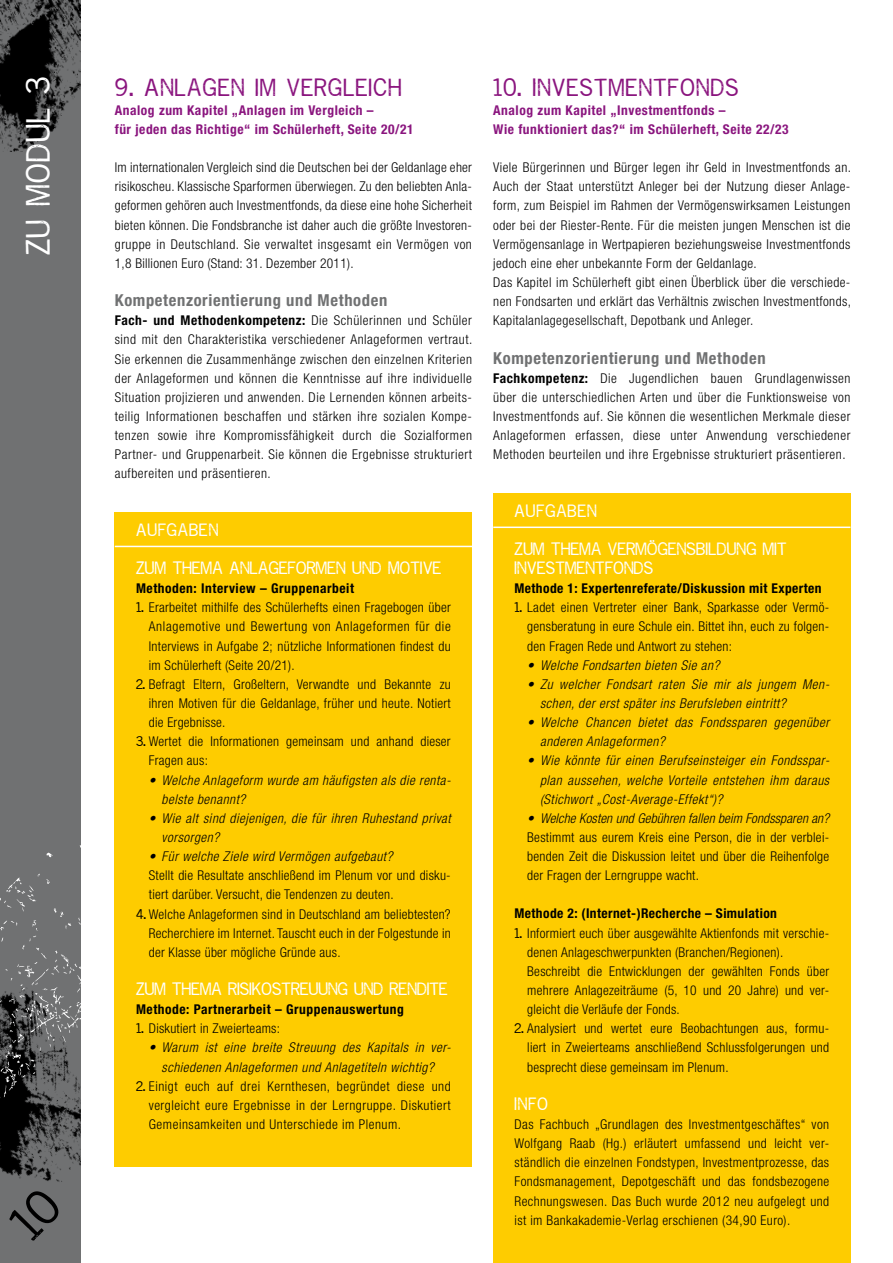
<style>
.page{position:relative;width:893px;height:1263px;background:#fff}
.page>*{position:absolute;margin:0;border:0;box-sizing:border-box;transform-origin:0 0}
.t1{font:25.5px "Reprise Stamp";letter-spacing:.06em;color:#fff}
.t2{font:18.75px "Reprise Stamp";letter-spacing:.08em;color:#8a157e}
.t3{font:700 condensed 16.5px "Helvetica Neue LT Std";letter-spacing:.04em;color:#707172}
.t4{font:300 condensed 13.5px/19.2px "Helvetica Neue LT Std";letter-spacing:.02em;color:#000;text-align:justify}
.t5{font:italic 300 condensed 13.5px/19.2px "Helvetica Neue LT Std";letter-spacing:.04em;color:#000}
.t6{font:700 condensed 13.5px "Helvetica Neue LT Std";letter-spacing:.03em;color:#000}
.t7{font:700 condensed 13.5px/19.2px "Helvetica Neue LT Std";letter-spacing:.04em;color:#8a157e}
.t8{font:13.5px/19.2px "Reprise Stamp";letter-spacing:.03em;color:#fff}
.t9{font:italic 300 condensed 13.5px "Helvetica Neue LT Std";letter-spacing:.01em;color:#000}
.t10{font:13.5px "Reprise Stamp";letter-spacing:.08em;color:#fff}
.s1{font-weight:700}
.s2{font-family:"Reprise Stamp";font-weight:400;font-stretch:normal;font-size:10.5px}
</style>
<div class="page">
<div style="left:0;top:0;width:81px;height:1263px;background:#707172"></div>
<img style="left:0;top:1098px;width:81px;height:84px">
<svg style="left:0;top:873px;width:81px;height:225px"></svg>
<svg style="left:46px;top:853px;width:7px;height:5px"></svg>
<img style="left:0;top:0;width:81px;height:151px">
<div style="left:115px;top:512px;width:357px;height:655px;background:#fecc00"></div>
<hr style="left:115px;top:546px;width:357px;height:1px;background:#fff">
<div style="left:493px;top:493px;width:357px;height:770px;background:#fecc00"></div>
<hr style="left:493px;top:526px;width:357px;height:2px;background:#fff">
<h1 class="t1" style="left:19px;top:255px;width:180px;rotate:-90deg">ZU MODUL 3</h1>
<h2 class="t2" style="left:115px;top:73px;width:288px">9. ANLAGEN IM VERGLEICH</h2>
<p class="t7" style="left:115px;top:100px;width:300px">Analog zum Kapitel „Anlagen im Vergleich –<br>für jeden das Richtige“ im Schülerheft, Seite 20/21</p>
<p class="t4" style="left:115px;top:158px;width:359px">Im internationalen Vergleich sind die Deutschen bei der Geldanlage eher risikoscheu. Klassische Sparformen überwiegen. Zu den beliebten Anla&shy;geformen gehören auch Investmentfonds, da diese eine hohe Sicherheit bieten können. Die Fondsbranche ist daher auch die größte Investoren&shy;gruppe in Deutschland. Sie verwaltet insgesamt ein Vermögen von 1,8 Billionen Euro (Stand: 31. Dezember 2011).</p>
<p class="t3" style="left:115px;top:290px;width:274px">Kompetenzorientierung und Methoden</p>
<p class="t4" style="left:115px;top:311px;width:359px"><span class="s1">Fach- und Methodenkompetenz:</span> Die Schülerinnen und Schüler sind mit den Charakteristika verschiedener Anlageformen vertraut.<br>Sie erkennen die Zusammenhänge zwischen den einzelnen Kriterien der Anlageformen und können die Kenntnisse auf ihre individuelle Situation projizieren und anwenden. Die Lernenden können arbeits&shy;teilig Informationen beschaffen und stärken ihre sozialen Kompe&shy;tenzen sowie ihre Kompromissfähigkeit durch die Sozialformen Partner- und Gruppenarbeit. Sie können die Ergebnisse strukturiert aufbereiten und präsentieren.</p>
<p class="t10" style="left:136px;top:520px;width:84px">AUFGABEN</p>
<p class="t8" style="left:136px;top:558px;width:307px">ZUM THEMA ANLAGEFORMEN UND MOTIVE</p>
<p class="t6" style="left:136px;top:580px;width:219px">Methoden: Interview – Gruppenarbeit</p>
<p class="t4" style="left:149px;top:598px;width:303px;text-indent:-13px"><span class="s2">1.</span> Erarbeitet mithilfe des Schülerhefts einen Fragebogen über Anlagemotive und Bewertung von Anlageformen für die Interviews in Aufgabe 2; nützliche Informationen findest du im Schülerheft (Seite 20/21).</p>
<p class="t4" style="left:149px;top:674px;width:303px;text-indent:-13px"><span class="s2">2.</span> Befragt Eltern, Großeltern, Verwandte und Bekannte zu ihren Motiven für die Geldanlage, früher und heute. Notiert die Ergebnisse.</p>
<p class="t4" style="left:149px;top:732px;width:303px;text-indent:-13px"><span class="s2">3.</span> Wertet die Informationen gemeinsam und anhand dieser<br>Fragen aus:</p>
<p class="t5" style="left:162px;top:770px;width:291px;text-indent:-13px">• Welche Anlageform wurde am häufigsten als die renta&shy;belste benannt?</p>
<p class="t5" style="left:162px;top:809px;width:291px;text-indent:-13px">• Wie alt sind diejenigen, die für ihren Ruhestand privat vorsorgen?</p>
<p class="t5" style="left:149px;top:847px;width:245px">• Für welche Ziele wird Vermögen aufgebaut?</p>
<p class="t4" style="left:149px;top:866px;width:303px">Stellt die Resultate anschließend im Plenum vor und disku&shy;tiert darüber. Versucht, die Tendenzen zu deuten.</p>
<p class="t4" style="left:149px;top:904px;width:303px;text-indent:-13px"><span class="s2">4.</span> Welche Anlageformen sind in Deutschland am beliebtesten?<br>Recherchiere im Internet. Tauscht euch in der Folgestunde in der Klasse über mögliche Gründe aus.</p>
<p class="t8" style="left:136px;top:979px;width:313px">ZUM THEMA RISIKOSTREUUNG UND RENDITE</p>
<p class="t6" style="left:136px;top:1001px;width:269px">Methode: Partnerarbeit – Gruppenauswertung</p>
<p class="t4" style="left:136px;top:1019px;width:145px"><span class="s2">1.</span> Diskutiert in Zweierteams:</p>
<p class="t5" style="left:149px;top:1038px;width:303px;text-align:center">• Warum ist eine breite Streuung des Kapitals in ver&shy;schiedenen Anlageformen und Anlagetiteln wichtig?</p>
<p class="t4" style="left:149px;top:1076px;width:303px;text-indent:-13px"><span class="s2">2.</span> Einigt euch auf drei Kernthesen, begründet diese und vergleicht eure Ergebnisse in der Lerngruppe. Diskutiert Gemeinsamkeiten und Unterschiede im Plenum.</p>
<h2 class="t2" style="left:493px;top:73px;width:247px">10. INVESTMENTFONDS</h2>
<p class="t7" style="left:493px;top:100px;width:297px">Analog zum Kapitel „Investmentfonds –<br>Wie funktioniert das?“ im Schülerheft, Seite 22/23</p>
<p class="t4" style="left:493px;top:158px;width:359px;text-align:left">Viele Bürgerinnen und Bürger legen ihr Geld in Investmentfonds an.<br>Auch der Staat unterstützt Anleger bei der Nutzung dieser Anlage&shy;form, zum Beispiel im Rahmen der Vermögenswirksamen Leistungen oder bei der Riester-Rente. Für die meisten jungen Menschen ist die Vermögensanlage in Wertpapieren beziehungsweise Investmentfonds jedoch eine eher unbekannte Form der Geldanlage.<br>Das Kapitel im Schülerheft gibt einen Überblick über die verschiede&shy;nen Fondsarten und erklärt das Verhältnis zwischen Investmentfonds, Kapitalanlagegesellschaft, Depotbank und Anleger.</p>
<p class="t3" style="left:493px;top:348px;width:274px">Kompetenzorientierung und Methoden</p>
<p class="t4" style="left:493px;top:368px;width:359px"><span class="s1">Fachkompetenz:</span> Die Jugendlichen bauen Grundlagenwissen über die unterschiedlichen Arten und über die Funktionsweise von Investmentfonds auf. Sie können die wesentlichen Merkmale dieser Anlageformen erfassen, diese unter Anwendung verschiedener Methoden beurteilen und ihre Ergebnisse strukturiert präsentieren.</p>
<p class="t10" style="left:514px;top:500px;width:84px">AUFGABEN</p>
<p class="t8" style="left:514px;top:539px;width:274px">ZUM THEMA VERMÖGENSBILDUNG MIT<br>INVESTMENTFONDS</p>
<p class="t6" style="left:514px;top:580px;width:308px">Methode 1: Expertenreferate/Diskussion mit Experten</p>
<p class="t4" style="left:527px;top:598px;width:303px;text-indent:-13px"><span class="s2">1.</span> Ladet einen Vertreter einer Bank, Sparkasse oder Vermö&shy;gensberatung in eure Schule ein. Bittet ihn, euch zu folgen&shy;den Fragen Rede und Antwort zu stehen:</p>
<p class="t5" style="left:527px;top:656px;width:194px">• Welche Fondsarten bieten Sie an?</p>
<p class="t5" style="left:540px;top:675px;width:291px;text-indent:-13px">• Zu welcher Fondsart raten Sie mir als jungem Men&shy;schen, der erst später ins Berufsleben eintritt?</p>
<p class="t5" style="left:540px;top:713px;width:291px;text-indent:-13px">• Welche Chancen bietet das Fondssparen gegenüber anderen Anlageformen?</p>
<p class="t5" style="left:540px;top:751px;width:291px;text-align:justify;text-indent:-13px">• Wie könnte für einen Berufseinsteiger ein Fondsspar&shy;plan aussehen, welche Vorteile entstehen ihm daraus (Stichwort „Cost-Average-Effekt“)?</p>
<p class="t9" style="left:527px;top:810px;width:303px">• Welche Kosten und Gebühren fallen beim Fondssparen an?</p>
<p class="t4" style="left:527px;top:827px;width:303px">Bestimmt aus eurem Kreis eine Person, die in der verblei&shy;benden Zeit die Diskussion leitet und über die Reihenfolge der Fragen der Lerngruppe wacht.</p>
<p class="t6" style="left:514px;top:905px;width:264px">Methode 2: (Internet-)Recherche – Simulation</p>
<p class="t4" style="left:527px;top:923px;width:303px;text-align:left;text-indent:-13px"><span class="s2">1.</span> Informiert euch über ausgewählte Aktienfonds mit verschie&shy;denen Anlageschwerpunkten (Branchen/Regionen).<br>Beschreibt die Entwicklungen der gewählten Fonds über mehrere Anlagezeiträume (5, 10 und 20 Jahre) und ver&shy;gleicht die Verläufe der Fonds.</p>
<p class="t4" style="left:527px;top:1019px;width:303px;text-indent:-13px"><span class="s2">2.</span> Analysiert und wertet eure Beobachtungen aus, formu&shy;liert in Zweierteams anschließend Schlussfolgerungen und besprecht diese gemeinsam im Plenum.</p>
<p class="t8" style="left:514px;top:1094px;width:35px">INFO</p>
<p class="t4" style="left:514px;top:1114px;width:316px">Das Fachbuch „Grundlagen des Investmentgeschäftes“ von Wolfgang Raab (Hg.) erläutert umfassend und leicht ver&shy;ständlich die einzelnen Fondstypen, Investmentprozesse, das Fondsmanagement, Depotgeschäft und das fondsbezogene Rechnungswesen. Das Buch wurde 2012 neu aufgelegt und ist im Bankakademie-Verlag erschienen (34,90 Euro).</p>
</div>
